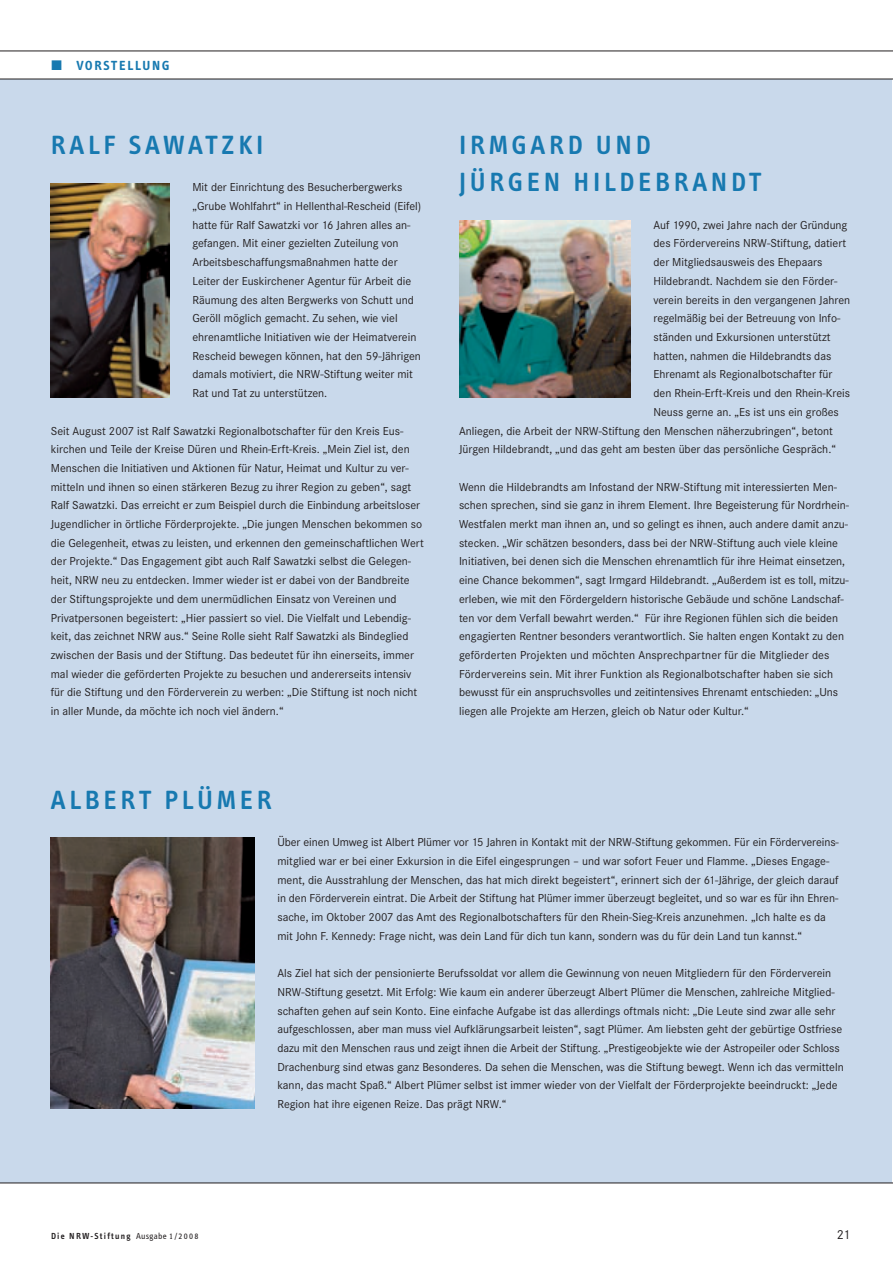
<style>
.page{position:relative;width:893px;height:1263px;background:#fff}
.page>*{position:absolute;margin:0;border:0;box-sizing:border-box;transform-origin:0 0}
.t1{font:600 27px/37.3px "Info Text";letter-spacing:.135em;color:#1779b0}
.t2{font:700 13.5px "Info Text";letter-spacing:.135em;color:#1779b0}
.t3{font:13.5px "Corporate S";color:#231f20}
.t4{font:12px/18.8px "Corporate S";color:#231f20}
.t5{font:600 9px "Info Text";letter-spacing:.135em;color:#231f20}
.s1{font-family:"European Pi Three";font-weight:400;font-size:14.1px}
.s2{font-weight:400}
.s3{font-family:"Info Text Normal Caps";font-weight:400}
</style>
<div class="page">
<div style="left:0;top:72px;width:892px;height:1111px;background:#c9d9eb"></div>
<div style="left:0;top:51px;width:892px;height:28px;background:#fff"></div>
<hr style="left:0;top:79px;width:892px;height:1px;background:#231f20">
<hr style="left:0;top:51px;width:892px;height:1px;background:#231f20">
<hr style="left:0;top:1182px;width:892px;height:1px;background:#231f20">
<img style="left:51px;top:183px;width:119px;height:214px">
<img style="left:459px;top:221px;width:172px;height:176px">
<img style="left:51px;top:837px;width:204px;height:271px">
<p class="t2" style="left:51px;top:58px;width:120px"><span class="s1">-</span> VORSTELLUNG</p>
<h1 class="t1" style="left:51px;top:128px;width:214px">RALF SAWATZKI</h1>
<p class="t4" style="left:192px;top:179px;width:230px">Mit der Einrichtung des Besucherbergwerks „Grube Wohlfahrt“ in Hellenthal-Rescheid (Eifel) hatte für Ralf Sawatzki vor 16 Jahren alles an - gefangen. Mit einer gezielten Zuteilung von<br>Ar beits beschaff ungs maßnahmen hatte der Leiter der Euskirchener Agentur für Arbeit die Räu mung des alten Berg werks von Schutt und Geröll möglich gemacht. Zu sehen, wie viel ehrenamtliche Initiativen wie der Heimatverein Rescheid bewegen können, hat den 59-Jährigen damals motiviert, die NRW-Stiftung weiter mit Rat und Tat zu unterstützen.</p>
<p class="t4" style="left:51px;top:422px;width:374px">Seit August 2007 ist Ralf Sawatzki Regionalbotschafter für den Kreis Eus - kirchen und Teile der Kreise Düren und Rhein-Erft-Kreis. „Mein Ziel ist, den Menschen die Initiativen und Aktionen für Natur, Heimat und Kultur zu ver - mitteln und ihnen so einen stärkeren Bezug zu ihrer Region zu geben“, sagt Ralf Sawatzki. Das erreicht er zum Beispiel durch die Einbindung arbeitsloser Jugendlicher in örtliche Förderprojekte. „Die jungen Menschen bekommen so die Gelegenheit, etwas zu leisten, und erkennen den gemeinschaftlichen Wert der Projekte.“ Das Engagement gibt auch Ralf Sawatzki selbst die Gelegen - heit, NRW neu zu entdecken. Immer wieder ist er dabei von der Bandbreite der Stiftungspro jekte und dem unermüdlichen Einsatz von Vereinen und Privatpersonen begeistert: „Hier passiert so viel. Die Vielfalt und Lebendig - keit, das zeichnet NRW aus.“ Seine Rolle sieht Ralf Sawatzki als Bindeglied zwischen der Basis und der Stiftung. Das bedeutet für ihn einerseits, immer mal wieder die geförderten Projekte zu besuchen und andererseits intensiv für die Stiftung und den Förderverein zu werben: „Die Stiftung ist noch nicht in aller Munde, da möchte ich noch viel ändern.“</p>
<h1 class="t1" style="left:51px;top:783px;width:223px">ALBERT PLÜMER</h1>
<h1 class="t1" style="left:459px;top:128px;width:304px">IRMGARD UND<br>JÜRGEN HILDEBRANDT</h1>
<p class="t4" style="left:653px;top:216px;width:196px">Auf 1990, zwei Jahre nach der Gründung</p>
<p class="t4" style="left:653px;top:235px;width:194px">des Fördervereins NRW-Stiftung, datiert</p>
<p class="t4" style="left:653px;top:253px;width:170px">der Mitgliedsausweis des Ehepaars</p>
<p class="t4" style="left:653px;top:272px;width:185px">Hildebrandt. Nachdem sie den För der -</p>
<p class="t4" style="left:653px;top:291px;width:198px">verein bereits in den vergangenen Jahren</p>
<p class="t4" style="left:653px;top:310px;width:188px">regelmäßig bei der Betreuung von Info -</p>
<p class="t4" style="left:653px;top:328px;width:179px">ständen und Exkursionen unterstützt</p>
<p class="t4" style="left:653px;top:347px;width:179px">hatten, nahmen die Hildebrandts das</p>
<p class="t4" style="left:653px;top:366px;width:180px">Ehren amt als Regionalbotschafter für</p>
<p class="t4" style="left:653px;top:384px;width:198px">den Rhein-Erft-Kreis und den Rhein-Kreis</p>
<p class="t4" style="left:653px;top:403px;width:187px">Neuss gerne an. „Es ist uns ein großes</p>
<p class="t4" style="left:459px;top:422px;width:375px">Anliegen, die Arbeit der NRW-Stiftung den Menschen näherzubringen“, betont</p>
<p class="t4" style="left:459px;top:441px;width:378px">Jürgen Hildebrandt, „und das geht am besten über das persönliche Gespräch.“</p>
<p class="t4" style="left:459px;top:478px;width:392px">Wenn die Hildebrandts am Infostand der NRW-Stiftung mit interessierten Men - schen sprechen, sind sie ganz in ihrem Element. Ihre Begeisterung für Nordrhein-Westfalen merkt man ihnen an, und so gelingt es ihnen, auch andere damit anzu&shy;stecken. „Wir schätzen besonders, dass bei der NRW-Stiftung auch viele kleine Initiativen, bei denen sich die Menschen ehrenamtlich für ihre Heimat einsetzen, eine Chance bekommen“, sagt Irmgard Hildebrandt. „Außerdem ist es toll, mitzu&shy;erleben, wie mit den Fördergeldern historische Gebäude und schöne Land schaf - ten vor dem Verfall bewahrt werden.“ Für ihre Regionen fühlen sich die beiden engagierten Rentner besonders verantwortlich. Sie halten engen Kontakt zu den geförderten Pro jekten und möchten Ansprechpartner für die Mitglieder des<br>För dervereins sein. Mit ihrer Funktion als Regionalbotschafter haben sie sich<br>be wusst für ein anspruchsvolles und zeitintensives Ehrenamt entschieden: „Uns liegen alle Projekte am Herzen, gleich ob Natur oder Kultur.“</p>
<p class="t4" style="left:277px;top:833px;width:563px">Über einen Umweg ist Albert Plümer vor 15 Jahren in Kontakt mit der NRW-Stiftung gekommen. Für ein Förderver eins&shy;mitglied war er bei einer Exkursion in die Eifel eingesprungen – und war sofort Feuer und Flamme. „Dieses Engage - ment, die Ausstrahlung der Menschen, das hat mich direkt begeistert“, erinnert sich der 61-Jährige, der gleich darauf in den Förderverein eintrat. Die Arbeit der Stiftung hat Plümer immer überzeugt begleitet, und so war es für ihn Ehren&shy;sache, im Oktober 2007 das Amt des Regionalbotschafters für den Rhein-Sieg-Kreis anzunehmen. „Ich halte es da mit John F. Kennedy: Frage nicht, was dein Land für dich tun kann, sondern was du für dein Land tun kannst.“</p>
<p class="t4" style="left:277px;top:964px;width:568px">Als Ziel hat sich der pensionierte Berufssoldat vor allem die Gewinnung von neuen Mitgliedern für den För derverein NRW-Stiftung gesetzt. Mit Erfolg: Wie kaum ein anderer überzeugt Albert Plümer die Men schen, zahlreiche Mitglied - schaften gehen auf sein Konto. Eine einfache Aufgabe ist das allerdings oftmals nicht: „Die Leute sind zwar alle sehr aufgeschlossen, aber man muss viel Aufklärungsarbeit leisten“, sagt Plümer. Am liebsten geht der gebürtige Ostfriese dazu mit den Menschen raus und zeigt ihnen die Arbeit der Stiftung. „Prestigeobjekte wie der Astropeiler oder Schloss Drache nburg sind etwas ganz Besonderes. Da sehen die Menschen, was die Stiftung bewegt. Wenn ich das vermitteln kann, das macht Spaß.“ Albert Plümer selbst ist immer wieder von der Vielfalt der Förderprojekte beeindruckt: „Jede Region hat ihre eigenen Reize. Das prägt NRW.“</p>
<p class="t5" style="left:51px;top:1232px;width:149px">Die NRW-Stiftung <span class="s2">Ausgabe</span> <span class="s3">1/2008</span></p>
<p class="t3" style="left:837px;top:1229px;width:15px">21</p>
</div>
